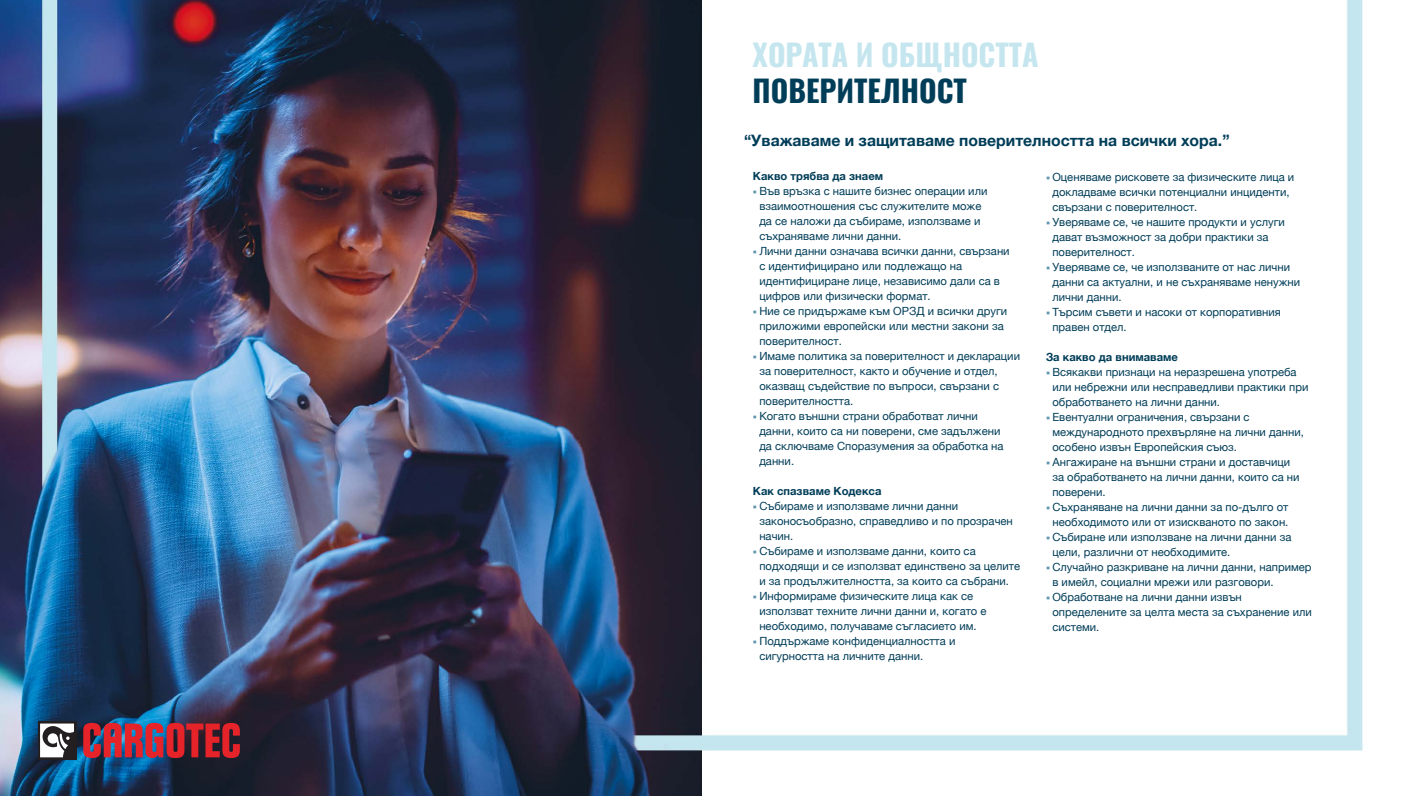
<style>
.page{position:relative;width:1404px;height:796px;background:#fff}
.page>*{position:absolute;margin:0;border:0;box-sizing:border-box;transform-origin:0 0}
.t1{font:30px "Oswald";color:#c5e6ef}
.t2{font:30px "Oswald";color:#003d58}
.t3{font:700 15.75px "Helvetica Neue";color:#003d58}
.t4{font:11.25px/15px "Helvetica Neue";color:#003d58}
.t5{font:700 11.25px "Helvetica Neue";color:#003d58}
.s1{font-family:"Halyard Display";font-weight:600;color:#5f96af}
</style>
<div class="page">
<img style="left:0;top:0;width:1363px;height:795px">
<div style="left:38px;top:720px;width:38px;height:39px;background:#231f20"></div>
<svg style="left:40px;top:723px;width:34px;height:34px"></svg>
<svg style="left:83px;top:722px;width:157px;height:35px"></svg>
<h1 class="t1" style="left:752px;top:28px;width:287px">ХОРАТА И ОБЩНОСТТА</h1>
<h1 class="t2" style="left:752px;top:64px;width:216px">ПОВЕРИТЕЛНОСТ</h1>
<h2 class="t3" style="left:744px;top:127px;width:487px">“Уважаваме и защитаваме поверителността на всички хора.”</h2>
<p class="t5" style="left:753px;top:167px;width:132px">Какво трябва да знаем</p>
<p class="t4" style="left:759px;top:184px;width:229px;text-indent:-6px"><span class="s1">•</span> Във връзка с нашите бизнес операции или взаимоотношения със служителите може да се наложи да събираме, използваме и съхраняваме лични данни.</p>
<p class="t4" style="left:759px;top:244px;width:252px;text-indent:-6px"><span class="s1">•</span> Лични данни означава всички данни, свързани с идентифицирано или подлежащо на идентифициране лице, независимо дали са в цифров или физически формат.</p>
<p class="t4" style="left:759px;top:304px;width:249px;text-indent:-6px"><span class="s1">•</span> Ние се придържаме към ОРЗД и всички други приложими европейски или местни закони за поверителност.</p>
<p class="t4" style="left:759px;top:349px;width:262px;text-indent:-6px"><span class="s1">•</span> Имаме политика за поверителност и декларации за поверителност, както и обучение и отдел, оказващ съдействие по въпроси, свързани с поверителността.</p>
<p class="t4" style="left:759px;top:409px;width:246px;text-indent:-6px"><span class="s1">•</span> Когато външни страни обработват лични данни, които са ни поверени, сме задължени да сключваме Споразумения за обработка на данни.</p>
<p class="t5" style="left:753px;top:482px;width:130px">Как спазваме Кодекса</p>
<p class="t4" style="left:759px;top:499px;width:255px;text-indent:-6px"><span class="s1">•</span> Събираме и използваме лични данни законосъобразно, справедливо и по прозрачен начин.</p>
<p class="t4" style="left:759px;top:543px;width:262px;text-indent:-6px"><span class="s1">•</span> Събираме и използваме данни, които са подходящи и се използват единствено за целите и за продължителността, за които са събрани.</p>
<p class="t4" style="left:759px;top:588px;width:229px;text-indent:-6px"><span class="s1">•</span> Информираме физическите лица как се използват техните лични данни и, когато е необходимо, получаваме съгласието им.</p>
<p class="t4" style="left:759px;top:633px;width:197px;text-indent:-6px"><span class="s1">•</span> Поддържаме конфиденциалността и сигурността на личните данни.</p>
<p class="t4" style="left:1052px;top:170px;width:243px;text-indent:-6px"><span class="s1">•</span> Оценяваме рисковете за физическите лица и докладваме всички потенциални инциденти, свързани с поверителност.</p>
<p class="t4" style="left:1052px;top:215px;width:234px;text-indent:-6px"><span class="s1">•</span> Уверяваме се, че нашите продукти и услуги дават възможност за добри практики за поверителност.</p>
<p class="t4" style="left:1052px;top:260px;width:249px;text-indent:-6px"><span class="s1">•</span> Уверяваме се, че използваните от нас лични данни са актуални, и не съхраняваме ненужни лични данни.</p>
<p class="t4" style="left:1052px;top:305px;width:230px;text-indent:-6px"><span class="s1">•</span> Търсим съвети и насоки от корпоративния правен отдел.</p>
<p class="t5" style="left:1045px;top:348px;width:133px">За какво да внимаваме</p>
<p class="t4" style="left:1052px;top:365px;width:257px;text-indent:-6px"><span class="s1">•</span> Всякакви признаци на неразрешена употреба или небрежни или несправедливи практики при обработването на лични данни.</p>
<p class="t4" style="left:1052px;top:410px;width:253px;text-indent:-6px"><span class="s1">•</span> Евентуални ограничения, свързани с международното прехвърляне на лични данни, особено извън Европейския съюз.</p>
<p class="t4" style="left:1052px;top:455px;width:248px;text-indent:-6px"><span class="s1">•</span> Ангажиране на външни страни и доставчици за обработването на лични данни, които са ни поверени.</p>
<p class="t4" style="left:1045px;top:500px;width:244px;text-align:center"><span class="s1">•</span> Съхраняване на лични данни за по-дълго от необходимото или от изискваното по закон.</p>
<p class="t4" style="left:1052px;top:530px;width:240px;text-indent:-6px"><span class="s1">•</span> Събиране или използване на лични данни за цели, различни от необходимите.</p>
<p class="t4" style="left:1052px;top:560px;width:260px;text-indent:-6px"><span class="s1">•</span> Случайно разкриване на лични данни, например в имейл, социални мрежи или разговори.</p>
<p class="t4" style="left:1052px;top:590px;width:261px;text-indent:-6px"><span class="s1">•</span> Обработване на лични данни извън определените за целта места за съхранение или системи.</p>
</div>
